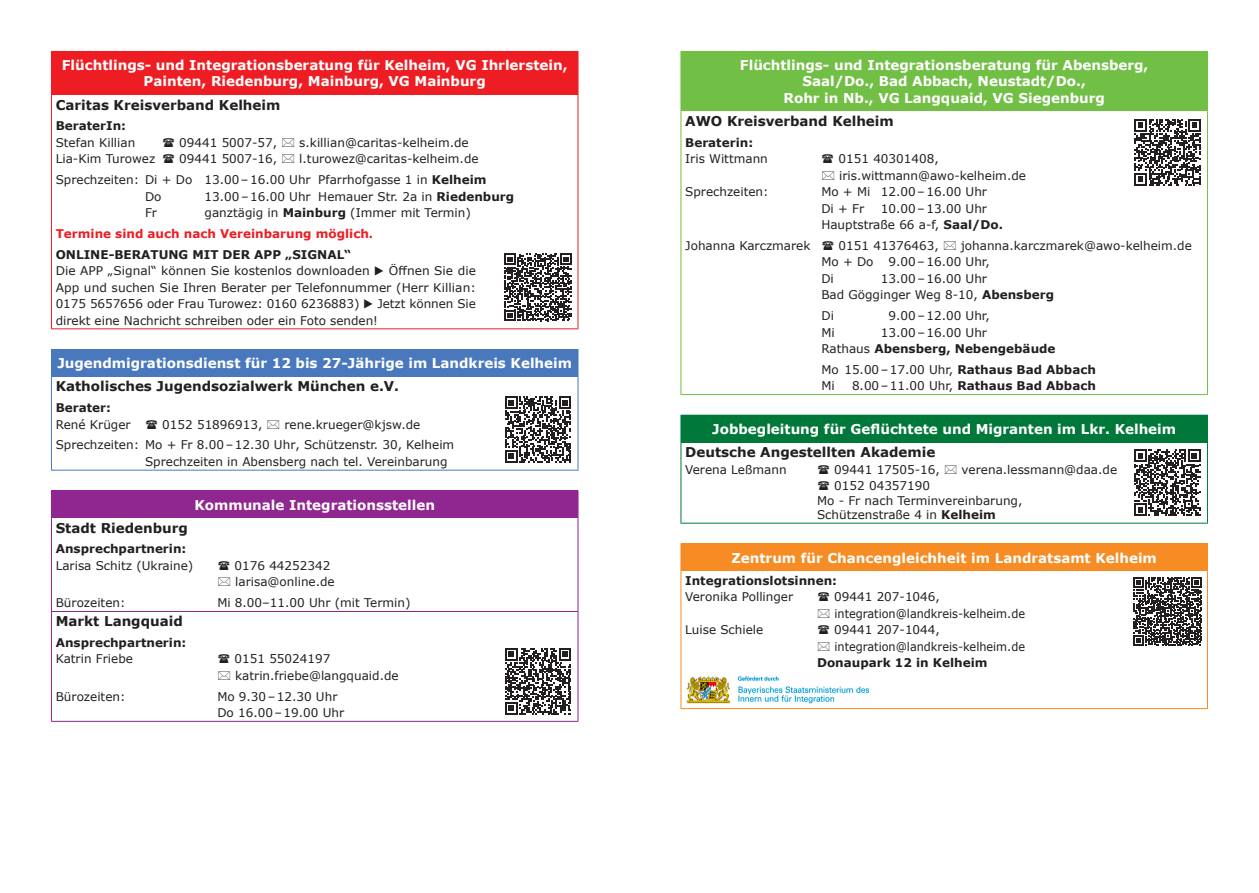
<style>
.page{position:relative;width:1259px;height:893px;background:#fff}
.page>*{position:absolute;margin:0;border:0;box-sizing:border-box;transform-origin:0 0}
.t1{font:700 13.5px/16.2px "Verdana";color:#fff;text-align:center}
.t2{font:700 13.5px "Verdana";color:#231f20}
.t3{font:12px/16.5px "Verdana";color:#231f20}
.t4{font:700 12px/16.5px "Verdana";color:#231f20}
.t5{font:700 12px/20.7px "Verdana";color:#ee1d23}
.s1{font-weight:700}
.s2{font-weight:400;color:#231f20}
.s3{color:#231f20}
.s4{font-weight:400}
</style>
<div class="page">
<div style="left:51px;top:51px;width:527px;height:44px;background:#ee1d23"></div>
<hr style="left:51px;top:95px;width:1px;height:233px;background:#ee1d23">
<hr style="left:577px;top:95px;width:1px;height:233px;background:#ee1d23">
<hr style="left:51px;top:328px;width:527px;height:1px;background:#ee1d23">
<div style="left:51px;top:349px;width:527px;height:28px;background:#4a78bd"></div>
<hr style="left:51px;top:377px;width:1px;height:93px;background:#4a78bd">
<hr style="left:577px;top:377px;width:1px;height:93px;background:#4a78bd">
<hr style="left:51px;top:470px;width:527px;height:1px;background:#4a78bd">
<div style="left:51px;top:491px;width:527px;height:27px;background:#90268f"></div>
<hr style="left:51px;top:490px;width:527px;height:1px;background:#90268f">
<hr style="left:51px;top:518px;width:1px;height:93px;background:#90268f">
<hr style="left:577px;top:518px;width:1px;height:93px;background:#90268f">
<hr style="left:51px;top:611px;width:527px;height:1px;background:#90268f">
<hr style="left:51px;top:612px;width:1px;height:109px;background:#90268f">
<hr style="left:577px;top:612px;width:1px;height:109px;background:#90268f">
<hr style="left:51px;top:721px;width:527px;height:1px;background:#90268f">
<div style="left:681px;top:51px;width:526px;height:60px;background:#71bf44"></div>
<hr style="left:680px;top:51px;width:528px;height:1px;background:#71bf44">
<hr style="left:680px;top:52px;width:1px;height:59px;background:#71bf44">
<hr style="left:1207px;top:52px;width:1px;height:59px;background:#71bf44">
<hr style="left:680px;top:111px;width:1px;height:283px;background:#71bf44">
<hr style="left:1207px;top:111px;width:1px;height:283px;background:#71bf44">
<hr style="left:680px;top:394px;width:528px;height:1px;background:#71bf44">
<div style="left:681px;top:415px;width:526px;height:27px;background:#00783a"></div>
<hr style="left:680px;top:415px;width:528px;height:1px;background:#00783a">
<svg style="left:680px;top:416px;width:1px;height:26px"></svg>
<svg style="left:1207px;top:416px;width:1px;height:26px"></svg>
<hr style="left:680px;top:442px;width:1px;height:81px;background:#00783a">
<hr style="left:1207px;top:442px;width:1px;height:81px;background:#00783a">
<hr style="left:680px;top:523px;width:528px;height:1px;background:#00783a">
<div style="left:681px;top:544px;width:526px;height:27px;background:#f68c23"></div>
<hr style="left:680px;top:543px;width:528px;height:1px;background:#f68c23">
<svg style="left:680px;top:544px;width:1px;height:27px"></svg>
<svg style="left:1207px;top:544px;width:1px;height:27px"></svg>
<hr style="left:680px;top:571px;width:1px;height:137px;background:#f68c23">
<hr style="left:1207px;top:571px;width:1px;height:137px;background:#f68c23">
<hr style="left:680px;top:708px;width:528px;height:1px;background:#f68c23">
<img style="left:686px;top:676px;width:184px;height:28px">
<svg style="left:504px;top:254px;width:68px;height:67px"></svg>
<svg style="left:505px;top:396px;width:66px;height:67px"></svg>
<svg style="left:505px;top:648px;width:66px;height:66px"></svg>
<svg style="left:1134px;top:119px;width:66px;height:66px"></svg>
<svg style="left:1133px;top:577px;width:68px;height:69px"></svg>
<svg style="left:1134px;top:449px;width:66px;height:67px"></svg>
<p class="t1" style="left:62px;top:57px;width:507px">Flüchtlings- und Integrationsberatung für Kelheim, VG Ihrlerstein,<br>Painten, Riedenburg, Mainburg, VG Mainburg</p>
<p class="t2" style="left:56px;top:95px;width:226px">Caritas Kreisverband Kelheim</p>
<p class="t4" style="left:56px;top:117px;width:72px">BeraterIn:</p>
<p class="t3" style="left:56px;top:134px;width:81px">Stefan Killian</p>
<p class="t3" style="left:179px;top:134px;width:99px">09441 5007-57,</p>
<p class="t3" style="left:299px;top:134px;width:171px">s.killian@caritas-kelheim.de</p>
<p class="t3" style="left:56px;top:151px;width:101px">Lia-Kim Turowez</p>
<p class="t3" style="left:179px;top:151px;width:99px">09441 5007-16,</p>
<p class="t3" style="left:56px;top:148px;width:432px;line-height:20.7px;text-indent:244px">l.turowez@caritas-kelheim.de<br>Sprechzeiten: Di + Do 13.00–16.00 Uhr Pfarrhofgasse 1 in <span class="s1">Kelheim</span></p>
<p class="t3" style="left:145px;top:188px;width:18px">Do</p>
<p class="t3" style="left:205px;top:188px;width:311px">13.00–16.00 Uhr Hemauer Str. 2a in <span class="s1">Riedenburg</span></p>
<p class="t3" style="left:145px;top:204px;width:14px">Fr</p>
<p class="t5" style="left:56px;top:202px;width:417px;text-indent:149px"><span class="s2">ganztägig in</span> <span class="s3">Mainburg</span> <span class="s2">(Immer mit Termin)<br></span>Termine sind auch nach Vereinbarung möglich.</p>
<p class="t4" style="left:56px;top:246px;width:297px">ONLINE-BERATUNG MIT DER APP „SIGNAL“</p>
<p class="t3" style="left:56px;top:262px;width:315px">Die APP „Signal“ können Sie kostenlos downloaden</p>
<p class="t3" style="left:56px;top:262px;width:422px;text-align:justify;text-indent:333px">Öffnen Sie die App und suchen Sie Ihren Berater per Telefonnummer (Herr Killian:<br>0175 5657656 oder Frau Turowez: 0160 6236883)</p>
<p class="t3" style="left:56px;top:295px;width:422px;text-indent:322px">Jetzt können Sie direkt eine Nachricht schreiben oder ein Foto senden!</p>
<p class="t1" style="left:57px;top:355px;width:516px">Jugendmigrationsdienst für 12 bis 27-Jährige im Landkreis Kelheim</p>
<p class="t2" style="left:56px;top:377px;width:345px">Katholisches Jugendsozialwerk München e.V.</p>
<p class="t4" style="left:56px;top:399px;width:57px">Berater:</p>
<p class="t3" style="left:56px;top:416px;width:76px">René Krüger</p>
<p class="t3" style="left:162px;top:416px;width:102px">0152 51896913,</p>
<p class="t3" style="left:56px;top:414px;width:400px;line-height:20.7px;text-indent:229px">rene.krueger@kjsw.de<br>Sprechzeiten: Mo + Fr 8.00–12.30 Uhr, Schützenstr. 30, Kelheim</p>
<p class="t3" style="left:145px;top:453px;width:304px">Sprechzeiten in Abensberg nach tel. Vereinbarung</p>
<p class="t1" style="left:194px;top:496px;width:242px">Kommunale Integrationsstellen</p>
<p class="t2" style="left:56px;top:518px;width:134px">Stadt Riedenburg</p>
<p class="t4" style="left:56px;top:541px;width:132px">Ansprechpartnerin:</p>
<p class="t3" style="left:56px;top:557px;width:139px">Larisa Schitz (Ukraine)</p>
<p class="t3" style="left:235px;top:557px;width:102px">0176 44252342 larisa@online.de</p>
<p class="t3" style="left:56px;top:594px;width:71px">Bürozeiten:</p>
<p class="t3" style="left:217px;top:594px;width:195px">Mi 8.00–11.00 Uhr (mit Termin)</p>
<p class="t2" style="left:56px;top:612px;width:129px">Markt Langquaid</p>
<p class="t4" style="left:56px;top:634px;width:132px">Ansprechpartnerin:</p>
<p class="t3" style="left:56px;top:651px;width:79px">Katrin Friebe</p>
<p class="t3" style="left:235px;top:651px;width:166px">0151 55024197 katrin.friebe@langquaid.de</p>
<p class="t3" style="left:56px;top:688px;width:71px">Bürozeiten:</p>
<p class="t3" style="left:217px;top:688px;width:128px">Mo 9.30–12.30 Uhr<br>Do 16.00–19.00 Uhr</p>
<p class="t1" style="left:740px;top:57px;width:410px">Flüchtlings- und Integrationsberatung für Abensberg,<br>Saal/Do., Bad Abbach, Neustadt/Do.,<br>Rohr in Nb., VG Langquaid, VG Siegenburg</p>
<p class="t2" style="left:685px;top:111px;width:210px">AWO Kreisverband Kelheim</p>
<p class="t4" style="left:685px;top:134px;width:69px">Beraterin:</p>
<p class="t3" style="left:685px;top:150px;width:84px">Iris Wittmann</p>
<p class="t3" style="left:838px;top:150px;width:189px">0151 40301408, iris.wittmann@awo-kelheim.de</p>
<p class="t3" style="left:685px;top:183px;width:85px">Sprechzeiten:</p>
<p class="t3" style="left:821px;top:183px;width:167px">Mo + Mi 12.00–16.00 Uhr<br>Di + Fr</p>
<p class="t3" style="left:821px;top:200px;width:183px;text-indent:60px">10.00–13.00 Uhr<br>Hauptstraße 66 a-f, <span class="s1">Saal/Do.</span></p>
<p class="t3" style="left:685px;top:237px;width:127px">Johanna Karczmarek</p>
<p class="t3" style="left:838px;top:237px;width:102px">0151 41376463,</p>
<p class="t3" style="left:821px;top:237px;width:372px;text-indent:139px">johanna.karczmarek@awo-kelheim.de<br>Mo + Do 9.00–16.00 Uhr,<br>Di</p>
<p class="t3" style="left:821px;top:270px;width:234px;text-indent:60px">13.00–16.00 Uhr<br>Bad Gögginger Weg 8-10, <span class="s1">Abensberg</span></p>
<p class="t3" style="left:821px;top:307px;width:14px">Di</p>
<p class="t3" style="left:888px;top:307px;width:103px">9.00–12.00 Uhr,</p>
<p class="t3" style="left:821px;top:324px;width:15px">Mi</p>
<p class="t4" style="left:821px;top:324px;width:236px;text-indent:60px"><span class="s4">13.00–16.00 Uhr<br>Rathaus</span> Abensberg, Nebengebäude</p>
<p class="t3" style="left:821px;top:361px;width:276px">Mo 15.00–17.00 Uhr, <span class="s1">Rathaus Bad Abbach<br></span>Mi</p>
<p class="t4" style="left:852px;top:377px;width:245px"><span class="s4">8.00–11.00 Uhr,</span> Rathaus Bad Abbach</p>
<p class="t1" style="left:712px;top:421px;width:465px">Jobbegleitung für Geflüchtete und Migranten im Lkr. Kelheim</p>
<p class="t2" style="left:685px;top:443px;width:252px">Deutsche Angestellten Akademie</p>
<p class="t3" style="left:685px;top:461px;width:103px">Verena Leßmann</p>
<p class="t3" style="left:834px;top:461px;width:107px">09441 17505-16,</p>
<p class="t3" style="left:961px;top:461px;width:157px">verena.lessmann@daa.de</p>
<p class="t3" style="left:817px;top:478px;width:207px;line-height:14.4px;text-indent:17px">0152 04357190<br>Mo - Fr nach Terminvereinbarung,<br>Schützenstraße 4 in <span class="s1">Kelheim</span></p>
<p class="t1" style="left:731px;top:549px;width:427px">Zentrum für Chancengleichheit im Landratsamt Kelheim</p>
<p class="t4" style="left:685px;top:572px;width:153px">Integrationslotsinnen:</p>
<p class="t3" style="left:685px;top:588px;width:110px">Veronika Pollinger</p>
<p class="t3" style="left:834px;top:588px;width:192px">09441 207-1046, integration@landkreis-kelheim.de</p>
<p class="t3" style="left:685px;top:621px;width:80px">Luise Schiele</p>
<p class="t3" style="left:834px;top:621px;width:192px">09441 207-1044, integration@landkreis-kelheim.de</p>
<p class="t4" style="left:817px;top:654px;width:172px">Donaupark 12 in Kelheim</p>
</div>
